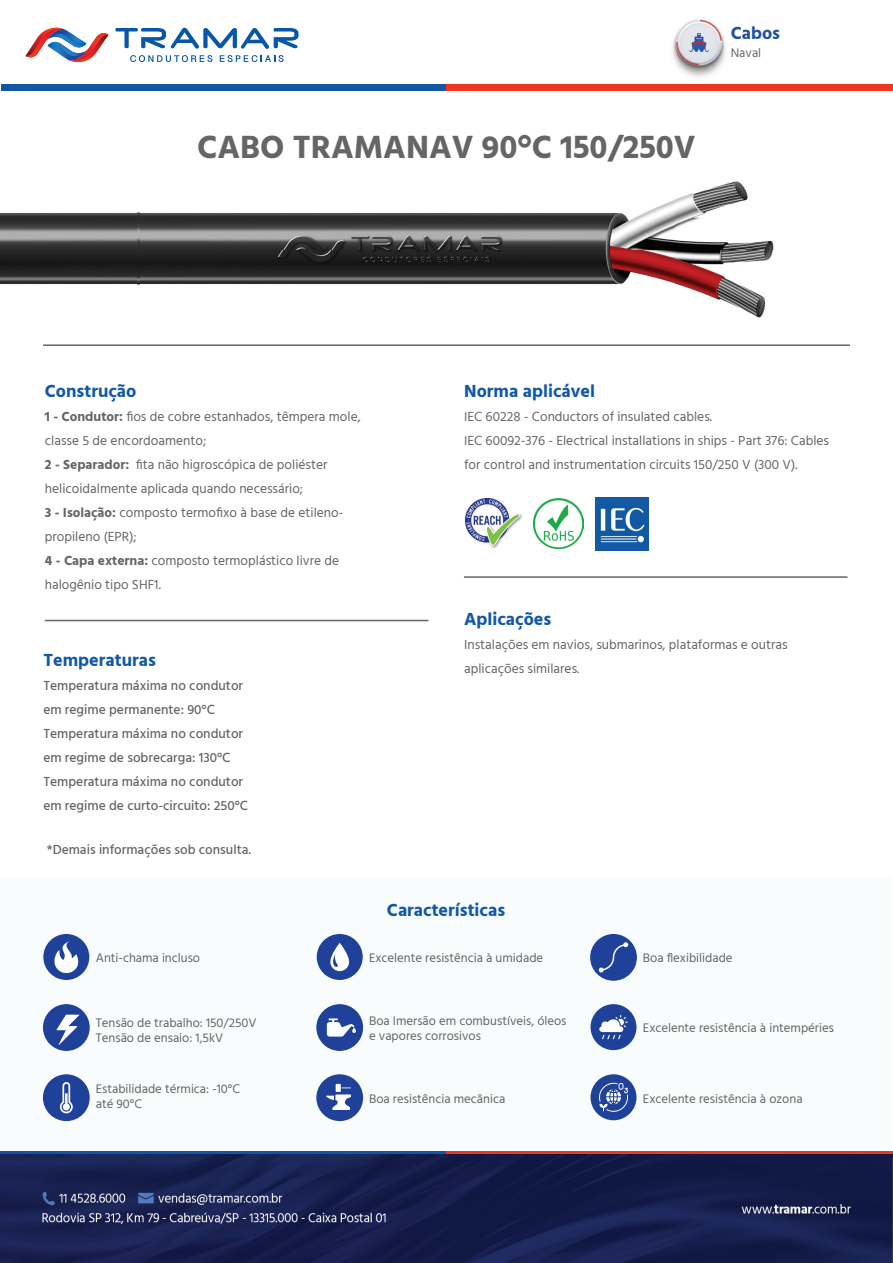
<style>
.page{position:relative;width:893px;height:1263px;background:#fff}
.page>*{position:absolute;margin:0;border:0;box-sizing:border-box;transform-origin:0 0}
.t1{font:700 33px "Hind";color:#646565}
.t2{font:700 18px "Hind";color:#1358a6}
.t3{font:700 18px "Hind";color:#1f51a1}
.t4{font:13.5px/24px "Hind";color:#646565}
.t5{font:500 13.5px/24px "Hind";color:#646565}
.t6{font:12.75px/15px "Hind";color:#646565}
.t7{font:12.75px "Hind";color:#656766}
.s1{font-weight:700}
</style>
<div class="page">
<svg style="left:26px;top:28px;width:83px;height:35px"></svg>
<svg style="left:115px;top:28px;width:183px;height:21px"></svg>
<svg style="left:130px;top:55px;width:82px;height:7px"></svg>
<svg style="left:220px;top:55px;width:64px;height:7px"></svg>
<div style="left:1px;top:84px;width:445px;height:6px;background:#1157a5"></div>
<div style="left:446px;top:84px;width:447px;height:6px;background:#ef3622"></div>
<div style="left:0;top:1151px;width:446px;height:6px;background:#1157a5"></div>
<div style="left:446px;top:1151px;width:446px;height:6px;background:#ef3622"></div>
<img style="left:0;top:1154px;width:893px;height:109px">
<img style="left:0;top:1154px;width:892px;height:3px">
<div style="left:1px;top:878px;width:891px;height:273px;background:#f9fcfc"></div>
<div style="left:590px;top:1074px;width:46px;height:46px;background:#20419a;border-radius:50%"></div>
<svg style="left:599px;top:1083px;width:29px;height:29px"></svg>
<div style="left:590px;top:934px;width:47px;height:47px;background:#20419a;border-radius:50%"></div>
<svg style="left:599px;top:942px;width:29px;height:30px"></svg>
<div style="left:590px;top:1004px;width:46px;height:46px;background:#20419a;border-radius:50%"></div>
<svg style="left:599px;top:1015px;width:29px;height:24px"></svg>
<div style="left:316px;top:1004px;width:47px;height:47px;background:#20419a;border-radius:50%"></div>
<svg style="left:327px;top:1018px;width:29px;height:18px"></svg>
<svg style="left:316px;top:1074px;width:47px;height:47px"></svg>
<div style="left:317px;top:934px;width:46px;height:46px;background:#20419a;border-radius:50%"></div>
<svg style="left:330px;top:943px;width:19px;height:29px"></svg>
<div style="left:43px;top:1074px;width:47px;height:47px;background:#20419a;border-radius:50%"></div>
<svg style="left:60px;top:1082px;width:13px;height:31px"></svg>
<div style="left:43px;top:1004px;width:47px;height:47px;background:#20419a;border-radius:50%"></div>
<svg style="left:57px;top:1015px;width:22px;height:30px"></svg>
<div style="left:43px;top:934px;width:46px;height:46px;background:#20419a;border-radius:50%"></div>
<svg style="left:54px;top:941px;width:24px;height:33px"></svg>
<img style="left:672px;top:20px;width:54px;height:57px">
<img style="left:0;top:181px;width:774px;height:137px">
<img style="left:138px;top:181px;width:1px;height:137px">
<hr style="left:464px;top:576px;width:383px;height:2px;background:#646565">
<hr style="left:43px;top:344px;width:807px;height:2px;background:#646565">
<img style="left:465px;top:499px;width:57px;height:49px">
<img style="left:534px;top:499px;width:49px;height:49px">
<img style="left:596px;top:497px;width:53px;height:53px">
<hr style="left:45px;top:620px;width:383px;height:1px;background:#646565">
<h1 class="t1" style="left:197px;top:127px;width:500px">CABO TRAMANAV 90°C 150/250V</h1>
<h2 class="t3" style="left:731px;top:22px;width:51px">Cabos</h2>
<p class="t7" style="left:731px;top:44px;width:32px">Naval</p>
<h2 class="t2" style="left:45px;top:380px;width:93px">Construção</h2>
<p class="t4" style="left:45px;top:405px;width:317px"><span class="s1">1 - Condutor:</span> fios de cobre estanhados, têmpera mole, classe 5 de encordoamento;<br><span class="s1">2 - Separador:</span> fita não higroscópica de poliéster helicoidalmente aplicada quando necessário;<br><span class="s1">3 - Isolação:</span> composto termofixo à base de etileno&shy;propileno (EPR);<br><span class="s1">4 - Capa externa:</span> composto termoplástico livre de halogênio tipo SHF1.</p>
<h2 class="t2" style="left:43px;top:649px;width:114px">Temperaturas</h2>
<p class="t5" style="left:43px;top:674px;width:206px">Temperatura máxima no condutor em regime permanente: 90°C<br>Temperatura máxima no condutor em regime de sobrecarga: 130°C<br>Temperatura máxima no condutor em regime de curto-circuito: 250°C</p>
<p class="t5" style="left:47px;top:838px;width:206px">*Demais informações sob consulta.</p>
<h2 class="t2" style="left:464px;top:380px;width:132px">Norma aplicável</h2>
<p class="t4" style="left:464px;top:405px;width:367px">IEC 60228 - Conductors of insulated cables.<br>IEC 60092-376 - Electrical installations in ships - Part 376: Cables for control and instrumentation circuits 150/250 V (300 V).</p>
<h2 class="t2" style="left:464px;top:608px;width:89px">Aplicações</h2>
<p class="t4" style="left:464px;top:633px;width:325px">Instalações em navios, submarinos, plataformas e outras aplicações similares.</p>
<h2 class="t2" style="left:387px;top:899px;width:120px">Características</h2>
<p class="t6" style="left:96px;top:951px;width:106px">Anti-chama incluso</p>
<p class="t6" style="left:369px;top:951px;width:176px">Excelente resistência à umidade</p>
<p class="t6" style="left:643px;top:951px;width:91px">Boa flexibilidade</p>
<p class="t6" style="left:96px;top:1016px;width:162px">Tensão de trabalho: 150/250V<br>Tensão de ensaio: 1,5kV</p>
<p class="t6" style="left:369px;top:1014px;width:199px">Boa Imersão em combustíveis, óleos e vapores corrosivos</p>
<p class="t6" style="left:643px;top:1021px;width:192px">Excelente resistência à intempéries</p>
<p class="t6" style="left:96px;top:1082px;width:146px">Estabilidade térmica: -10°C até 90°C</p>
<p class="t6" style="left:369px;top:1091px;width:138px">Boa resistência mecânica</p>
<p class="t6" style="left:643px;top:1091px;width:161px">Excelente resistência à ozona</p>
</div>
